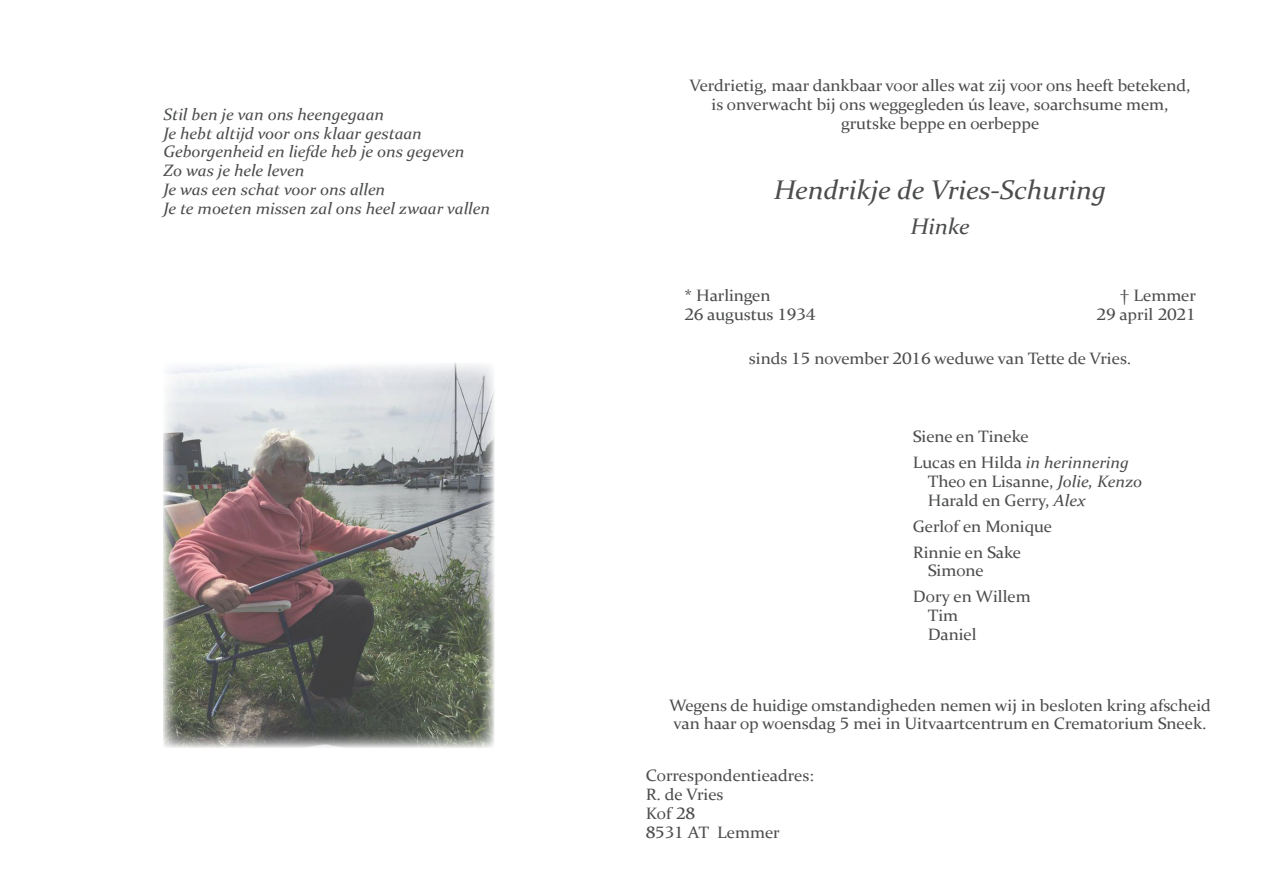
<style>
.page{position:relative;width:1263px;height:893px;background:#fff}
.page>*{position:absolute;margin:0;border:0;box-sizing:border-box;transform-origin:0 0}
._1_adobe_cursief{font:italic 27px "Constantia";letter-spacing:-.005em;color:#4b4c4d;scale:1.05 1}
._1_adobe_cursief-2{font:italic 22.5px "Constantia";letter-spacing:-.01em;color:#4b4c4d;scale:1.05 1}
._1_adobe_cursief-3{font:16.5px/18.8px "Constantia";letter-spacing:-.005em;color:#4b4c4d;scale:1.05 1}
._1_adobe_cursief-4{font:italic 16.5px/18.8px "Constantia";letter-spacing:-.005em;color:#4b4c4d;scale:1.05 1}
.s1{font-style:italic}
</style>
<div class="page">
<img style="left:163px;top:363px;width:331px;height:385px">
<p class="_1_adobe_cursief-4" style="left:163px;top:104px;width:313px">Stil ben je van ons heengegaan<br>Je hebt altijd voor ons klaar gestaan Geborgenheid en liefde heb je ons gegeven<br>Zo was je hele leven<br>Je was een schat voor ons allen<br>Je te moeten missen zal ons heel zwaar vallen</p>
<p class="_1_adobe_cursief-3" style="left:689px;top:75px;width:479px;text-align:center">Verdrietig, maar dankbaar voor alles wat zij voor ons heeft betekend, is onverwacht bij ons weggegleden ús leave, soarchsume mem, grutske beppe en oerbeppe</p>
<p class="_1_adobe_cursief" style="left:774px;top:172px;width:318px">Hendrikje de Vries-Schuring</p>
<p class="_1_adobe_cursief-2" style="left:910px;top:211px;width:58px">Hinke</p>
<p class="_1_adobe_cursief-3" style="left:684px;top:285px;width:83px">* Harlingen</p>
<p class="_1_adobe_cursief-3" style="left:1120px;top:285px;width:74px">† Lemmer</p>
<p class="_1_adobe_cursief-3" style="left:684px;top:304px;width:126px">26 augustus 1934</p>
<p class="_1_adobe_cursief-3" style="left:1096px;top:304px;width:96px">29 april 2021</p>
<p class="_1_adobe_cursief-3" style="left:749px;top:349px;width:365px">sinds 15 november 2016 weduwe van Tette de Vries.</p>
<p class="_1_adobe_cursief-3" style="left:913px;top:426px;width:112px">Siene en Tineke</p>
<p class="_1_adobe_cursief-3" style="left:928px;top:452px;width:206px;text-indent:-15px">Lucas en Hilda <span class="s1">in herinnering<br></span>Theo en Lisanne, <span class="s1">Jolie, Kenzo<br></span>Harald en Gerry, <span class="s1">Alex</span></p>
<p class="_1_adobe_cursief-3" style="left:913px;top:516px;width:134px">Gerlof en Monique</p>
<p class="_1_adobe_cursief-3" style="left:928px;top:542px;width:90px;text-indent:-15px">Rinnie en Sake<br>Simone</p>
<p class="_1_adobe_cursief-3" style="left:928px;top:587px;width:99px;text-indent:-15px">Dory en Willem<br>Tim<br>Daniel</p>
<p class="_1_adobe_cursief-3" style="left:669px;top:695px;width:518px">Wegens de huidige omstandigheden nemen wij in besloten kring afscheid van haar op woensdag 5 mei in Uitvaartcentrum en Crematorium Sneek.</p>
<p class="_1_adobe_cursief-3" style="left:646px;top:766px;width:161px">Correspondentieadres:<br>R. de Vries<br>Kof 28<br>8531 AT Lemmer</p>
</div>
